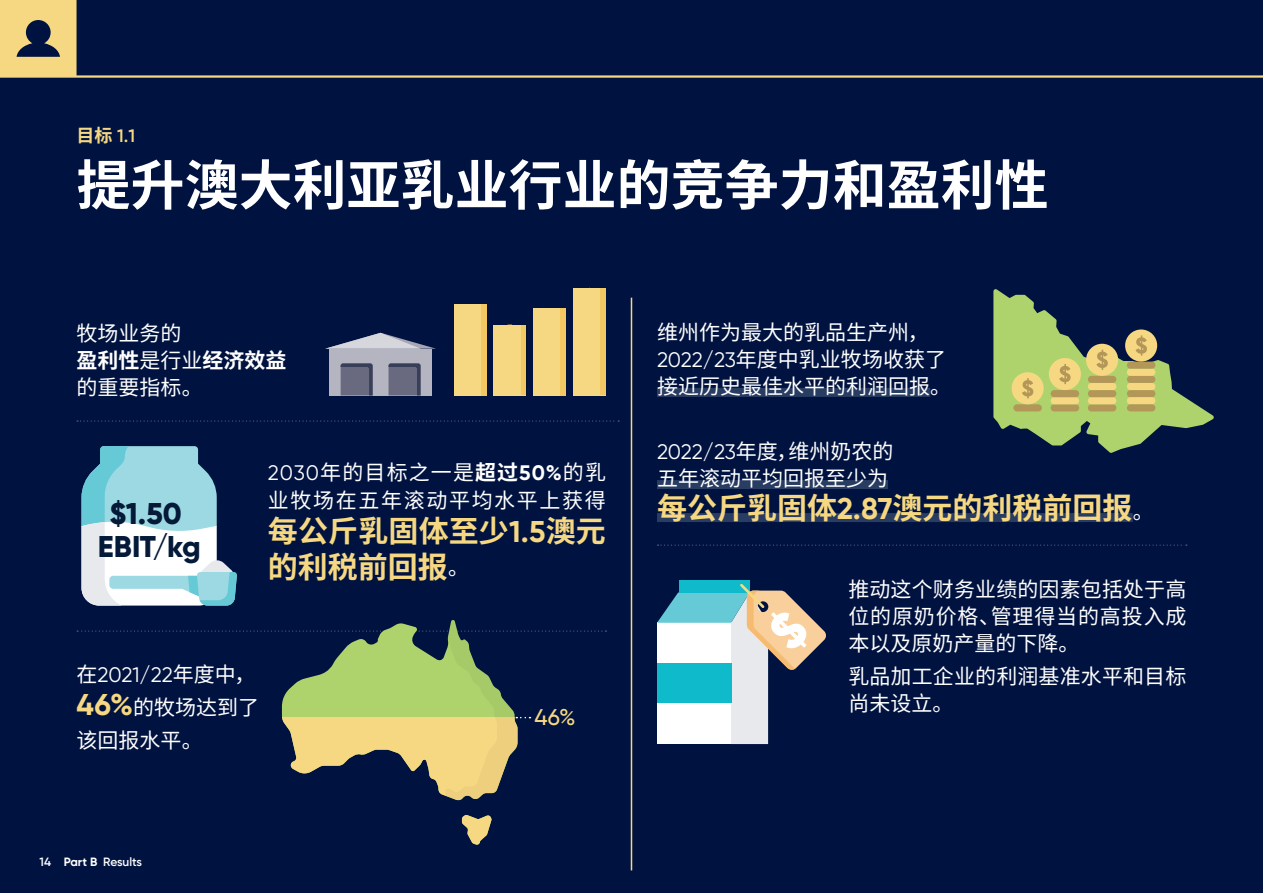
<style>
.page{position:relative;width:1263px;height:893px;background:#001340}
.page>*{position:absolute;margin:0;border:0;box-sizing:border-box;transform-origin:0 0}
.t1{font:700 54px "Noto Sans CJ Ksc";color:#fff}
.t2{font:700 30px/36px "Noto Sans CJ Ksc";color:#f7d882}
.t3{font:800 30px/33px "Gilroy";letter-spacing:-.005em;color:#051939;text-align:center}
.t4{font:500 22.65px "Gilroy";color:#f7d882}
.t5{font:21px/27px "Noto Sans CJ Ksc";color:#fff}
.t6{font:21px/27px "Noto Sans CJ Ksc";letter-spacing:.08em;color:#fff}
.t7{font:21px "Gilroy";letter-spacing:-.005em;color:#fff}
.t8{font:600 18px "Gilroy";color:#f7d882}
.t9{font:600 12px "Gilroy";letter-spacing:-.005em;color:#fff}
.s1{font-family:"Noto Sans CJ Ksc";font-weight:700}
.s2{font-weight:700}
.s3{font-family:"Gilroy"}
.s4{font-family:"Gilroy";font-weight:700}
.s5{font-weight:400;font-size:21px;color:#fff}
.s6{font-family:"Noto Sans CJ Ksc"}
.s7{font-family:"Gilroy";font-weight:700;font-size:30px;color:#f7d882}
</style>
<div class="page">
<hr style="left:631px;top:298px;width:1px;height:572px;background:#f7d882">
<svg style="left:77px;top:420px;width:542px;height:2px"></svg>
<div style="left:657px;top:388px;width:273px;height:9px;background:#293c62"></div>
<div style="left:657px;top:480px;width:231px;height:9px;background:#293c62"></div>
<svg style="left:657px;top:545px;width:530px;height:1px"></svg>
<div style="left:657px;top:513px;width:476px;height:9px;background:#293c62"></div>
<svg style="left:0;top:0;width:77px;height:75px;background:#cdb776"></svg>
<svg style="left:82px;top:446px;width:155px;height:160px;background:#a1c6d1"></svg>
<div style="left:678px;top:580px;width:71px;height:12px;background:#0fbbcb"></div>
<svg style="left:462px;top:815px;width:29px;height:30px"></svg>
<svg style="left:77px;top:620px;width:529px;height:181px"></svg>
<svg style="left:325px;top:333px;width:111px;height:16px"></svg>
<div style="left:329px;top:349px;width:103px;height:46px;background:#b4b5c1"></div>
<svg style="left:388px;top:363px;width:32px;height:32px"></svg>
<svg style="left:341px;top:363px;width:32px;height:32px"></svg>
<div style="left:454px;top:304px;width:32px;height:91px;background:#f7d882"></div>
<div style="left:481px;top:304px;width:5px;height:91px;background:#f3c762"></div>
<div style="left:493px;top:325px;width:33px;height:70px;background:#f7d882"></div>
<div style="left:533px;top:308px;width:33px;height:87px;background:#f7d882"></div>
<div style="left:573px;top:288px;width:33px;height:107px;background:#f7d882"></div>
<div style="left:521px;top:325px;width:5px;height:70px;background:#f3c762"></div>
<div style="left:560px;top:308px;width:6px;height:87px;background:#f3c762"></div>
<div style="left:600px;top:288px;width:6px;height:107px;background:#f3c762"></div>
<svg style="left:993px;top:289px;width:221px;height:164px"></svg>
<hr style="left:0;top:75px;width:1263px;height:3px;background:#f7d882">
<svg style="left:657px;top:584px;width:169px;height:160px"></svg>
<p class="t8" style="left:77px;top:124px;width:60px"><span class="s1">目标</span> 1.1</p>
<h1 class="t1" style="left:77px;top:155px;width:974px">提升澳大利亚乳业行业的竞争力和盈利性</h1>
<p class="t5" style="left:77px;top:320px;width:212px">牧场业务的<br><span class="s2">盈利性</span>是行业<span class="s2">经济效益</span>的重要指标。</p>
<h2 class="t3" style="left:98px;top:497px;width:104px">$1.50<br>EBIT/kg</h2>
<p class="t6" style="left:268px;top:460px;width:340px"><span class="s3">2030</span>年的目标之一是<span class="s2">超过</span><span class="s4">50%</span>的乳业牧场在五年滚动平均水平上获得</p>
<h2 class="t2" style="left:268px;top:514px;width:340px">每公斤乳固体至少<span class="s3">1.5</span>澳元的利税前回报<span class="s5">。</span></h2>
<p class="t7" style="left:77px;top:662px;width:180px"><span class="s6">在</span>2021/22<span class="s6">年度中，</span></p>
<p class="t5" style="left:77px;top:691px;width:184px;line-height:33.3px"><span class="s7">46%</span>的牧场达到了该回报水平。</p>
<p class="t4" style="left:534px;top:703px;width:43px">46%</p>
<p class="t9" style="left:40px;top:855px;width:104px">14 <span class="s2">Part B</span> Results</p>
<p class="t5" style="left:657px;top:319px;width:296px">维州作为最大的乳品生产州，<br><span class="s3">2022/23</span>年度中乳业牧场收获了接近历史最佳水平的利润回报。</p>
<p class="t5" style="left:657px;top:438px;width:238px"><span class="s3">2022/23</span>年度，维州奶农的五年滚动平均回报至少为</p>
<h2 class="t2" style="left:657px;top:491px;width:498px">每公斤乳固体<span class="s3">2.87</span>澳元的利税前回报<span class="s5">。</span></h2>
<p class="t5" style="left:848px;top:576px;width:340px;text-align:justify">推动这个财务业绩的因素包括处于高位的原奶价格、管理得当的高投入成本以及原奶产量的下降。</p>
<p class="t5" style="left:848px;top:664px;width:340px">乳品加工企业的利润基准水平和目标尚未设立。</p>
</div>
